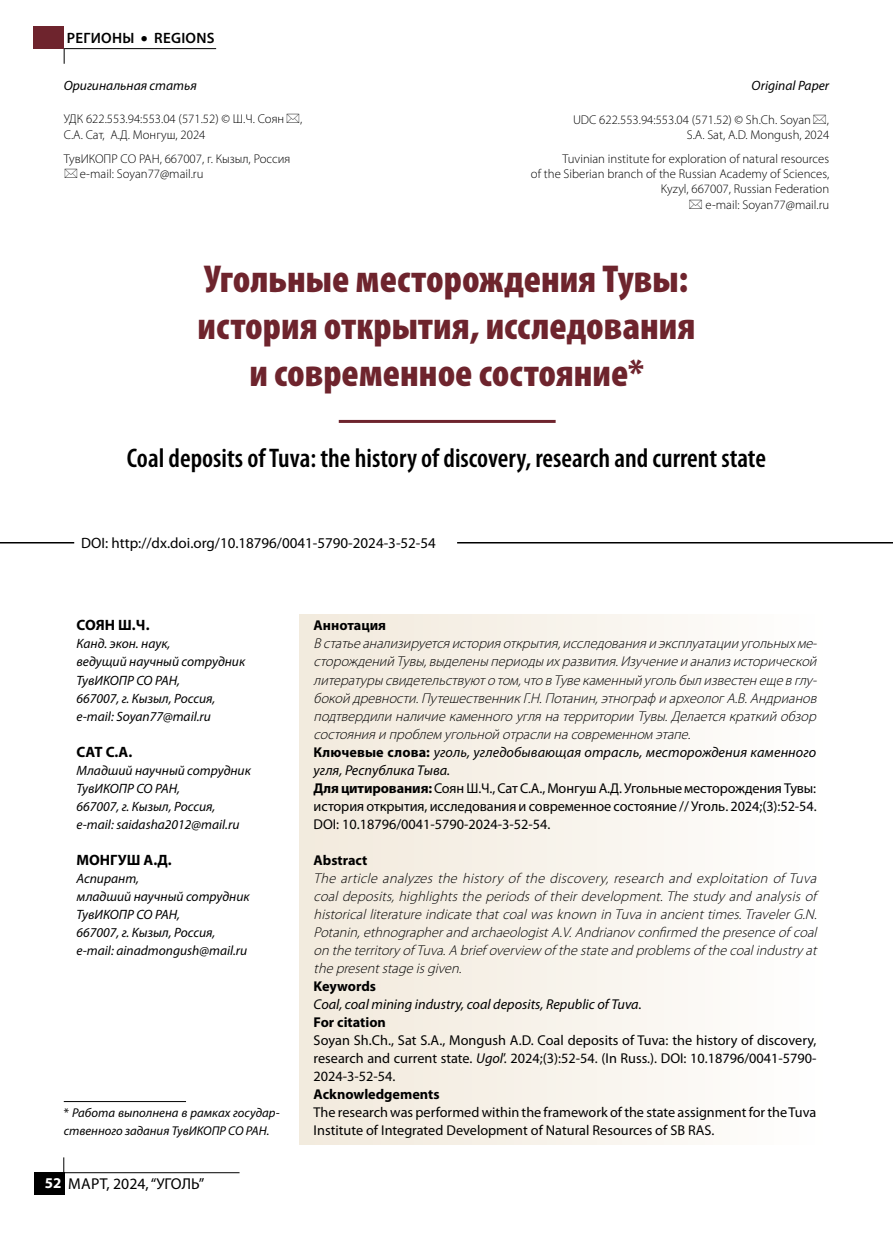
<style>
.page{position:relative;width:893px;height:1234px;background:#fff}
.page>*{position:absolute;margin:0;border:0;box-sizing:border-box;transform-origin:0 0}
.t1{font:900 condensed 39px/46.8px "Myriad Pro";color:#6e242d;text-align:center}
.t2{font:600 condensed 27px "Myriad Pro";color:#000}
.t3{font:15.75px "Myriad Pro";color:#000}
.t4{font:15px "Myriad Pro";color:#000}
.t5{font:700 15px "Myriad Pro";color:#000}
.t6{font:600 15px "Myriad Pro";letter-spacing:.02em;color:#000}
.t7{font:italic 300 14.25px/18px "Myriad Pro";color:#000}
.t8{font:14.25px/18px "Myriad Pro";color:#000;text-align:justify}
.t9{font:700 14.25px "Myriad Pro";color:#000}
.t10{font:italic 14.25px "Myriad Pro";color:#000}
.t11{font:italic 13.5px/18px "Myriad Pro";color:#000}
.t12{font:300 12.75px/15.3px "Myriad Pro";color:#000;text-align:right}
.t13{font:italic 12.75px/18px "Myriad Pro";color:#000}
.s1{font-style:normal}
.s2{font-weight:700;font-size:15px;color:#fff}
.s3{font-weight:700;font-style:normal}
.s4{font-weight:400}
.s5{font-weight:400;font-style:normal}
.s6{font-style:italic}
</style>
<div class="page">
<div style="left:299px;top:614px;width:530px;height:530px;background:linear-gradient(to right,#f2e9db,#fefefd)"></div>
<div style="left:34px;top:1171px;width:30px;height:23px;background:#000"></div>
<hr style="left:64px;top:1171px;width:176px;height:1px;background:#000">
<svg style="left:63px;top:1157px;width:1px;height:15px"></svg>
<hr style="left:64px;top:48px;width:152px;height:1px;background:#000">
<svg style="left:64px;top:48px;width:1px;height:16px"></svg>
<div style="left:34px;top:27px;width:30px;height:22px;background:#6e242d"></div>
<hr style="left:64px;top:1100px;width:122px;height:1px;background:#000">
<hr style="left:339px;top:420px;width:217px;height:3px;background:#6e242d">
<hr style="left:0;top:542px;width:74px;height:1px;background:#000">
<hr style="left:457px;top:542px;width:436px;height:1px;background:#000">
<p class="t6" style="left:67px;top:28px;width:149px">РЕГИОН Ы • REGIONS</p>
<p class="t11" style="left:64px;top:76px;width:135px">Оригинальная статья</p>
<p class="t11" style="left:752px;top:76px;width:79px">Original Paper</p>
<p class="t12" style="left:64px;top:111px;width:222px">УДК 622.553.94:553.04 (571.52) © Ш.Ч. Соян</p>
<p class="t12" style="left:300px;top:111px;width:4px">,</p>
<p class="t12" style="left:64px;top:122px;width:228px;line-height:23.9px;text-align:left">С.А. Сат, А.Д. Монгуш, 2024<br>ТувИКОПР СО РАН, 667007, г. Кызыл, Россия</p>
<p class="t12" style="left:80px;top:166px;width:125px">e-mail: Soyan77@mail.ru</p>
<p class="t12" style="left:573px;top:111px;width:239px">UDC 622.553.94:553.04 (571.52) © Sh.Ch. Soyan</p>
<p class="t12" style="left:687px;top:111px;width:144px">,<br>S.A. Sat, A.D. Mongush, 2024</p>
<p class="t12" style="left:531px;top:151px;width:300px">Tuvinian institute for exploration of natural resources<br>of the Siberian branch of the Russian Academy of Sciences, Kyzyl, 667007, Russian Federation<br>e-mail: Soyan77@mail.ru</p>
<h1 class="t1" style="left:198px;top:256px;width:499px">Угольные месторождения Тувы: история открытия, исследования и современное состояние*</h1>
<h2 class="t2" style="left:127px;top:441px;width:641px">Coal deposits of Tuva: the history of discovery, research and current state</h2>
<p class="t4" style="left:81px;top:533px;width:356px">DOI: http://dx.doi.org/10.18796/0041-5790-2024-3-52-54</p>
<p class="t5" style="left:77px;top:615px;width:75px">СОЯН Ш.Ч.</p>
<p class="t11" style="left:77px;top:634px;width:170px">Канд. экон. наук,<br>ведущий научный сотрудник<br>ТувИКОПР СО РАН,<br>667007, г. Кызыл, Россия, e-mail: Soyan77@mail.ru</p>
<p class="t5" style="left:77px;top:741px;width:57px">САТ С.А.</p>
<p class="t11" style="left:77px;top:760px;width:176px">Младший научный сотрудник<br>ТувИКОПР СО РАН,<br>667007, г. Кызыл, Россия, e-mail: saidasha2012@mail.ru</p>
<p class="t5" style="left:77px;top:849px;width:97px">МОНГУШ А.Д.</p>
<p class="t11" style="left:77px;top:868px;width:175px">Аспирант,<br>младший научный сотрудник<br>ТувИКОПР СО РАН,<br>667007, г. Кызыл, Россия, e-mail: ainadmongush@mail.ru</p>
<p class="t13" style="left:64px;top:1103px;width:217px"><span class="s1">*</span> Работа выполнена в рамках государ&shy;ственного задания ТувИКОПР СО РАН.</p>
<p class="t3" style="left:45px;top:1173px;width:161px"><span class="s2">52</span> МАРТ, 2024, “УГОЛЬ”</p>
<p class="t9" style="left:314px;top:616px;width:74px">Аннотация</p>
<p class="t7" style="left:314px;top:634px;width:508px">Встатьеанализируетсяисторияоткрытия,исследованияи эксплуатации угольныхме&shy;сторождений Тувы,выделены периоды ихразвития.Изучениеи анализисторической литературы свидетельствуюто том,что вТувекаменный угольбылизвестен ещевглу&shy;бокой древности.ПутешественникГ.Н.Потанин,этнограф и археологА.В.Андрианов подтвердили наличиекаменного углянатерритории Тувы.Делаетсякраткий обзор состоянияи проблем угольной отрасли насовременном этапе.<br><span class="s3">Ключевые слова:</span> <span class="s4">уголь, угледобывающая отрасль, месторождения каменного угля, Республика Тыва.<br></span><span class="s3">Для цитирования:</span> <span class="s5">Соян Ш.Ч., Сат С.А., Монгуш А.Д. Угольные месторождения Тувы: история открытия, исследования и современное состояние // Уголь. 2024;(3):52-54.<br>DOI: 10.18796/0041-5790-2024-3-52-54.</span></p>
<p class="t9" style="left:314px;top:850px;width:55px">Abstract</p>
<p class="t7" style="left:314px;top:868px;width:508px">The article analyzes the history of the discovery, research and exploitation of Tuva coaldeposits,highlightsthe periodsof theirdevelopment.The studyand analysisof historicalliteratureindicatethatcoalwasknown in Tuvain ancienttimes.TravelerG.N.<br>Potanin,ethnographerand archaeologistA.V.Andrianovconfirmed thepresenceof coal on theterritoryof Tuva.A brief overview of thestateand problemsof thecoalindustryat thepresentstageisgiven.</p>
<p class="t9" style="left:314px;top:976px;width:64px">Keywords</p>
<p class="t10" style="left:314px;top:994px;width:330px">Coal, coal mining industry, coal deposits, Republic of Tuva.</p>
<p class="t9" style="left:314px;top:1012px;width:74px">For citation</p>
<p class="t8" style="left:314px;top:1030px;width:504px">Soyan Sh.Ch., Sat S.A., Mongush A.D. Coal deposits of Tuva: the history of discovery, research and current state. <span class="s6">Ugol</span>’. 2024;(3):52-54. (In Russ.). DOI: 10.18796/0041-5790- 2024-3-52-54.</p>
<p class="t9" style="left:314px;top:1084px;width:127px">Acknowledgements</p>
<p class="t8" style="left:314px;top:1102px;width:504px">The research was performed within the framework of the state assignment for the Tuva<br>Institute of Integrated Development of Natural Resources of SB RAS.</p>
</div>
